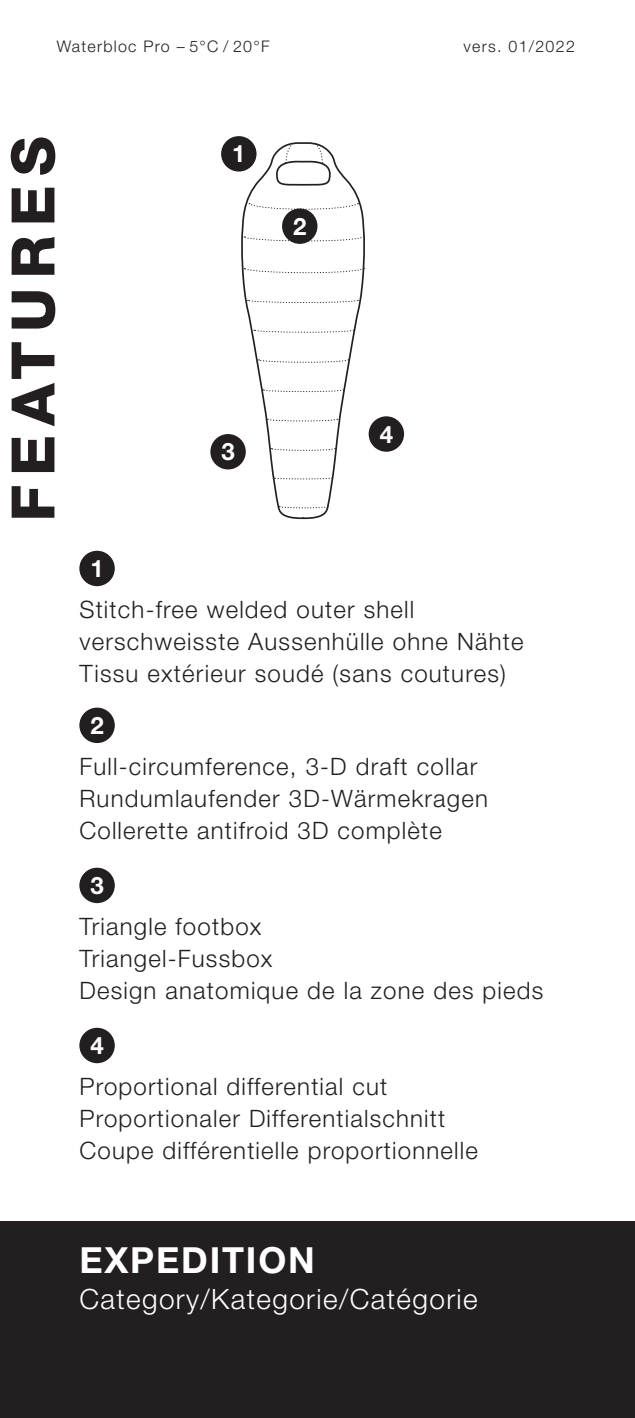
<style>
.page{position:relative;width:635px;height:1418px;background:#fff}
.page>*{position:absolute;margin:0;border:0;box-sizing:border-box;transform-origin:0 0}
.t1{font:800 60px "Helvetica Neue LT";letter-spacing:.15em;color:#231f20}
.t2{font:700 36px "Helvetica Neue LT";letter-spacing:.05em;color:#fff}
.t3{font:300 28px "Helvetica Neue LT";letter-spacing:.05em;color:#fff}
.t4{font:300 24px/32px "Helvetica Neue LT";letter-spacing:.05em;color:#231f20}
.t5{font:700 24px "Helvetica Neue LT";color:#fff}
.t6{font:300 16px "Helvetica Neue LT";letter-spacing:.08em;color:#231f20}
</style>
<div class="page">
<svg style="left:239px;top:142px;width:126px;height:378px"></svg>
<div style="left:221px;top:136px;width:36px;height:35px;background:#231f20;border-radius:50%"></div>
<div style="left:282px;top:208px;width:35px;height:36px;background:#231f20;border-radius:50%"></div>
<div style="left:210px;top:434px;width:36px;height:35px;background:#231f20;border-radius:50%"></div>
<div style="left:369px;top:416px;width:35px;height:36px;background:#231f20;border-radius:50%"></div>
<div style="left:0;top:1221px;width:635px;height:196px;background:#231f20"></div>
<div style="left:79px;top:550px;width:36px;height:36px;background:#231f20;border-radius:50%"></div>
<div style="left:79px;top:707px;width:36px;height:36px;background:#231f20;border-radius:50%"></div>
<div style="left:79px;top:867px;width:36px;height:36px;background:#231f20;border-radius:50%"></div>
<div style="left:79px;top:1027px;width:36px;height:36px;background:#231f20;border-radius:50%"></div>
<p class="t6" style="left:57px;top:37px;width:214px">Waterbloc Pro – 5°C / 20°F</p>
<p class="t6" style="left:463px;top:37px;width:113px">vers. 01/2022</p>
<h1 class="t1" style="left:-3px;top:521px;width:387px;rotate:-90deg">FEATURES</h1>
<p class="t5" style="left:232px;top:139px;width:15px">1</p>
<p class="t5" style="left:293px;top:211px;width:15px">2</p>
<p class="t5" style="left:221px;top:437px;width:15px">3</p>
<p class="t5" style="left:380px;top:419px;width:15px">4</p>
<p class="t5" style="left:90px;top:553px;width:15px">1</p>
<p class="t4" style="left:79px;top:593px;width:446px">Stitch-free welded outer shell verschweisste Aussenhülle ohne Nähte<br>Tissu extérieur soudé (sans coutures)</p>
<p class="t5" style="left:90px;top:710px;width:15px">2</p>
<p class="t4" style="left:79px;top:750px;width:410px">Full-circumference, 3-D draft collar<br>Rundumlaufender 3D-Wärmekragen<br>Collerette antifroid 3D complète</p>
<p class="t5" style="left:90px;top:870px;width:15px">3</p>
<p class="t4" style="left:79px;top:910px;width:466px">Triangle footbox<br>Triangel-Fussbox<br>Design anatomique de la zone des pieds</p>
<p class="t5" style="left:90px;top:1030px;width:15px">4</p>
<p class="t4" style="left:79px;top:1070px;width:400px">Proportional differential cut<br>Proportionaler Differentialschnitt<br>Coupe différentielle proportionnelle</p>
<h2 class="t2" style="left:79px;top:1237px;width:237px">EXPEDITION</h2>
<p class="t3" style="left:79px;top:1281px;width:400px">Category/Kategorie/Catégorie</p>
</div>
